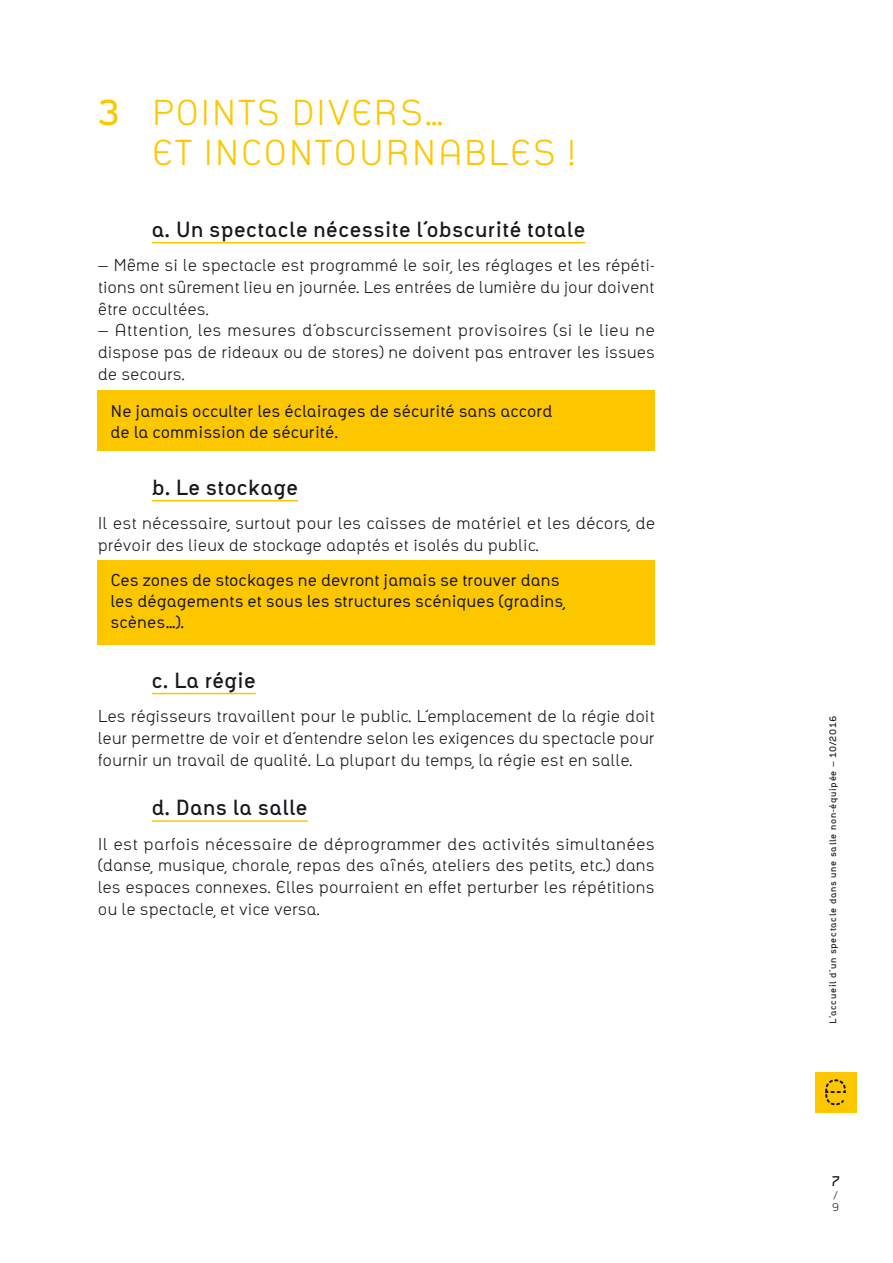
<style>
.page{position:relative;width:893px;height:1263px;background:#fff}
.page>*{position:absolute;margin:0;border:0;box-sizing:border-box;transform-origin:0 0}
.t1{font:300 34.5px/40.5px "Agence";letter-spacing:.04em;color:#fdc700}
.t2{font:700 21px "Agence";letter-spacing:.02em;color:#1a171c}
.t3{font:300 16.5px/21.8px "Agence";color:#1a171c;text-align:justify}
.t4{font:16.5px/21px "Agence";color:#1a171c}
.t5{font:700 13.5px "Agence";color:#1a171c}
.t6{font:300 10.5px/12.6px "Agence";color:#1a171c}
.t7{font:700 9px "Agence";letter-spacing:.08em;color:#1a171c}
.s1{font-weight:700}
</style>
<div class="page">
<div style="left:815px;top:1072px;width:41px;height:40px;background:#fdc700"></div>
<svg style="left:825px;top:1079px;width:21px;height:26px"></svg>
<hr style="left:152px;top:242px;width:433px;height:1px;background:#fdc700">
<hr style="left:152px;top:500px;width:146px;height:1px;background:#fdc700">
<hr style="left:152px;top:693px;width:104px;height:1px;background:#fdc700">
<hr style="left:152px;top:820px;width:156px;height:2px;background:#fdc700">
<div style="left:98px;top:391px;width:557px;height:60px;background:#fdc700"></div>
<div style="left:98px;top:560px;width:557px;height:85px;background:#fdc700"></div>
<h1 class="t1" style="left:152px;top:93px;width:425px;text-indent:-54px"><span class="s1">3</span> PO INTS DIVERS…<br>ET INCONTOURNABLES !</h1>
<p class="t2" style="left:152px;top:217px;width:435px">a. Un spectacle nécessite l’obscurité totale</p>
<p class="t3" style="left:98px;top:255px;width:559px">— Même si le spectacle est programmé le soir, les réglages et les répéti&shy;tions ont sûrement lieu en journée. Les entrées de lumière du jour doivent être occultées.</p>
<p class="t3" style="left:98px;top:320px;width:559px">— Attention, les mesures d’obscurcissement provisoires (si le lieu ne dispose pas de rideaux ou de stores) ne doivent pas entraver les issues de secours.</p>
<p class="t4" style="left:111px;top:400px;width:444px">Ne jamais occulter les éclairages de sécurité sans accord de la commission de sécurité.</p>
<p class="t2" style="left:152px;top:475px;width:148px">b. Le stockage</p>
<p class="t3" style="left:98px;top:513px;width:559px">Il est nécessaire, surtout pour les caisses de matériel et les décors, de prévoir des lieux de stockage adaptés et isolés du public.</p>
<p class="t4" style="left:111px;top:569px;width:456px">Ces zones de stockages ne devront jamais se trouver dans les dégagements et sous les structures scéniques (gradins, scènes…).</p>
<p class="t2" style="left:152px;top:668px;width:106px">c. La régie</p>
<p class="t3" style="left:98px;top:705px;width:559px">Les régisseurs travaillent pour le public. L’emplacement de la régie doit leur permettre de voir et d’entendre selon les exigences du spectacle pour fournir un travail de qualité. La plupart du temps, la régie est en salle.</p>
<p class="t2" style="left:152px;top:795px;width:157px">d. Dans la salle</p>
<p class="t3" style="left:98px;top:833px;width:558px">Il est parfois nécessaire de déprogrammer des activités simultanées (danse, musique, chorale, repas des aînés, ateliers des petits, etc.) dans les espaces connexes. Elles pourraient en effet perturber les répétitions ou le spectacle, et vice versa.</p>
<p class="t7" style="left:828px;top:1023px;width:309px;rotate:-90deg">L’accueil d’un spectacle dans une salle non-équipée — 10/2016</p>
<p class="t5" style="left:831px;top:1173px;width:10px">7</p>
<p class="t6" style="left:832px;top:1189px;width:9px">/<br>9</p>
</div>
